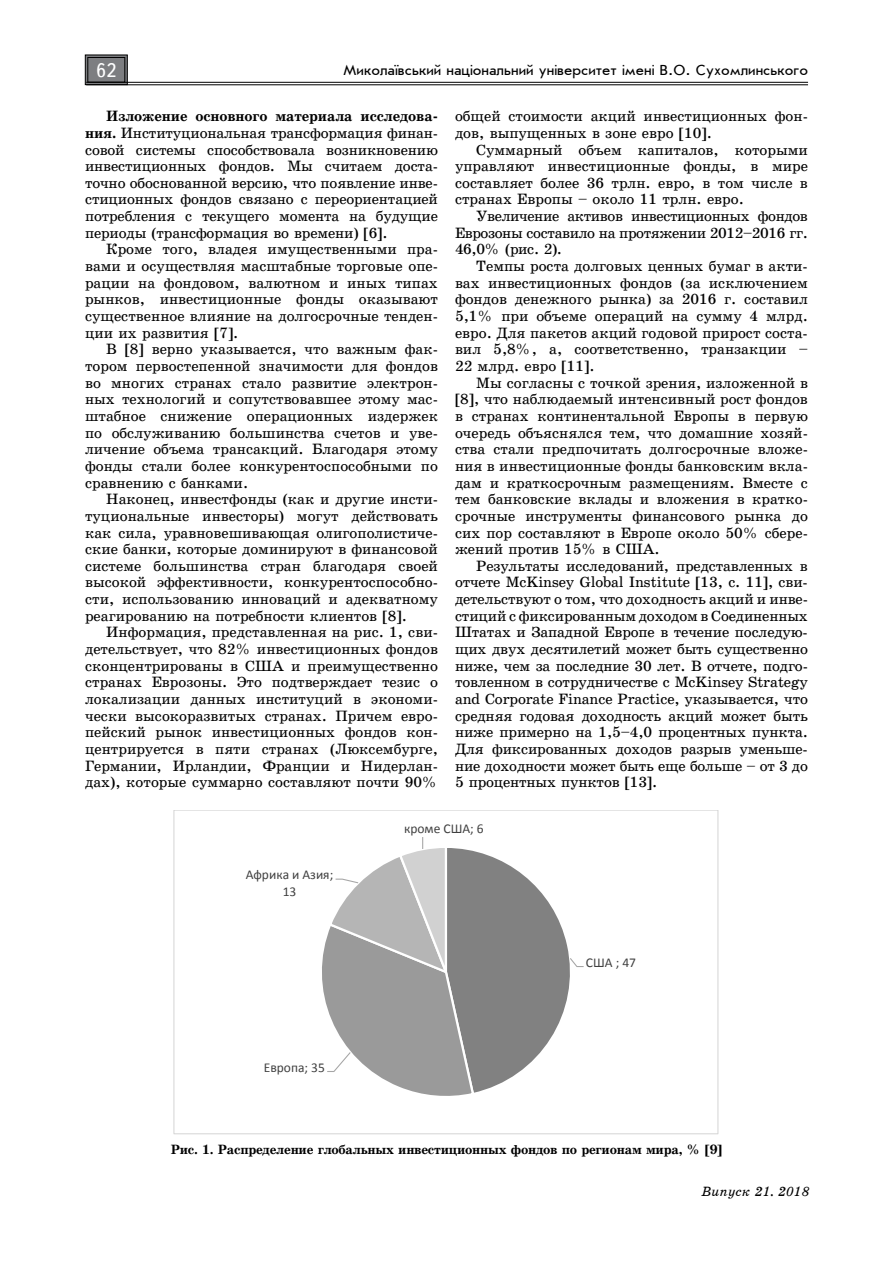
<style>
.page{position:relative;width:893px;height:1263px;background:#fff}
.page>*{position:absolute;margin:0;border:0;box-sizing:border-box;transform-origin:0 0}
.t1{font:19.5px "Ukrainian Text";color:#fff}
.t2{font:15px/16.6px "Ukrainian School";color:#000;text-align:justify}
.t3{font:15px "Ukrainian Journal Sans";color:#000}
.t4{font:700 13.5px "Ukrainian School";letter-spacing:-.02em;color:#000}
.t5{font:13.5px/16.5px "Calibri";color:#404040;text-align:center}
.t6{font:italic 13.5px "Ukrainian School";color:#000}
.s1{font-weight:700}
</style>
<div class="page">
<svg style="left:85px;top:54px;width:43px;height:31px"></svg>
<div style="left:88px;top:57px;width:37px;height:25px;border:1px solid #000"></div>
<hr style="left:86px;top:82px;width:722px;height:1px;background:#000">
<hr style="left:86px;top:85px;width:722px;height:1px;background:#000">
<svg style="left:322px;top:941px;width:197px;height:155px"></svg>
<svg style="left:326px;top:837px;width:258px;height:235px"></svg>
<h1 class="t1" style="left:96px;top:60px;width:22px">62</h1>
<p class="t3" style="left:343px;top:63px;width:466px">Миколаївський національний університет імені В.О. Сухомлинського</p>
<p class="t2" style="left:85px;top:108px;width:354px;text-indent:21px"><span class="s1">Изложение основного материала исследова&shy;ния.</span> Институциональная трансформация финан&shy;совой системы способствовала возникновению инвестиционных фондов. Мы считаем доста&shy;точно обоснованной версию, что появление инве&shy;стиционных фондов связано с переориентацией потребления с текущего момента на будущие периоды (трансформация во времени) [6].</p>
<p class="t2" style="left:85px;top:241px;width:354px;text-indent:21px">Кроме того, владея имущественными пра&shy;вами и осуществляя масштабные торговые опе&shy;рации на фондовом, валютном и иных типах рынков, инвестиционные фонды оказывают существенное влияние на долгосрочные тенден&shy;ции их развития [7].</p>
<p class="t2" style="left:85px;top:341px;width:354px;text-indent:21px">В [8] верно указывается, что важным фак&shy;тором первостепенной значимости для фондов во многих странах стало развитие электрон&shy;ных технологий и сопутствовавшее этому мас&shy;штабное снижение операционных издержек по обслуживанию большинства счетов и уве&shy;личение объема трансакций. Благодаря этому фонды стали более конкурентоспособными по сравнению с банками.</p>
<p class="t2" style="left:85px;top:491px;width:354px;text-indent:21px">Наконец, инвестфонды (как и другие инсти&shy;туциональные инвесторы) могут действовать как сила, уравновешивающая олигополистиче&shy;ские банки, которые доминируют в финансовой системе большинства стран благодаря своей высокой эффективности, конкурентоспособно&shy;сти, использованию инноваций и адекватному реагированию на потребности клиентов [8].</p>
<p class="t2" style="left:85px;top:624px;width:354px;text-indent:21px">Информация, представленная на рис. 1, сви&shy;детельствует, что 82% инвестиционных фондов сконцентрированы в США и преимущественно странах Еврозоны. Это подтверждает тезис о локализации данных институций в экономи&shy;чески высокоразвитых странах. Причем евро&shy;пейский рынок инвестиционных фондов кон&shy;центрируется в пяти странах (Люксембурге, Германии, Ирландии, Франции и Нидерлан&shy;дах), которые суммарно составляют почти 90%</p>
<p class="t2" style="left:455px;top:108px;width:354px">общей стоимости акций инвестиционных фон&shy;дов, выпущенных в зоне евро [10].</p>
<p class="t2" style="left:455px;top:141px;width:354px;text-indent:21px">Суммарный объем капиталов, которыми управляют инвестиционные фонды, в мире составляет более 36 трлн. евро, в том числе в странах Европы – около 11 трлн. евро.</p>
<p class="t2" style="left:455px;top:208px;width:354px;text-indent:21px">Увеличение активов инвестиционных фондов Еврозоны составило на протяжении 2012–2016 гг.<br>46,0% (рис. 2).</p>
<p class="t2" style="left:455px;top:258px;width:354px;text-indent:21px">Темпы роста долговых ценных бумаг в акти&shy;вах инвестиционных фондов (за исключением фондов денежного рынка) за 2016 г. составил 5,1% при объеме операций на сумму 4 млрд. евро. Для пакетов акций годовой прирост соста&shy;вил 5,8%, а, соответственно, транзакции – 22 млрд. евро [11].</p>
<p class="t2" style="left:455px;top:374px;width:354px;text-indent:21px">Мы согласны с точкой зрения, изложенной в [8], что наблюдаемый интенсивный рост фондов в странах континентальной Европы в первую очередь объяснялся тем, что домашние хозяй&shy;ства стали предпочитать долгосрочные вложе&shy;ния в инвестиционные фонды банковским вкла&shy;дам и краткосрочным размещениям. Вместе с тем банковские вклады и вложения в кратко&shy;срочные инструменты финансового рынка до сих пор составляют в Европе около 50% сбере&shy;жений против 15% в США.</p>
<p class="t2" style="left:455px;top:557px;width:354px;text-indent:21px">Результаты исследований, представленных в отчете McKinsey Global Institute [13, с. 11], сви&shy;детельствуют о том, что доходность акций и инве&shy;стиций с фиксированным доходом в Соединенных Штатах и Западной Европе в течение последую&shy;щих двух десятилетий может быть существенно ниже, чем за последние 30 лет. В отчете, подго&shy;товленном в сотрудничестве с McKinsey Strategy and Corporate Finance Practice, указывается, что средняя годовая доходность акций может быть ниже примерно на 1,5–4,0 процентных пункта.<br>Для фиксированных доходов разрыв уменьше&shy;ние доходности может быть еще больше – от 3 до 5 процентных пунктов [13].</p>
<p class="t5" style="left:246px;top:866px;width:89px">Африка и Азия;<br>13</p>
<p class="t5" style="left:264px;top:1059px;width:63px">Европа; 35</p>
<p class="t5" style="left:404px;top:821px;width:81px">кроме США; 6</p>
<p class="t5" style="left:586px;top:954px;width:52px">США ; 47</p>
<p class="t4" style="left:171px;top:1142px;width:553px">Рис. 1. Распределение глобальных инвестиционных фондов по регионам мира, % [9]</p>
<p class="t6" style="left:702px;top:1183px;width:109px">Випуск 21. 2018</p>
</div>
